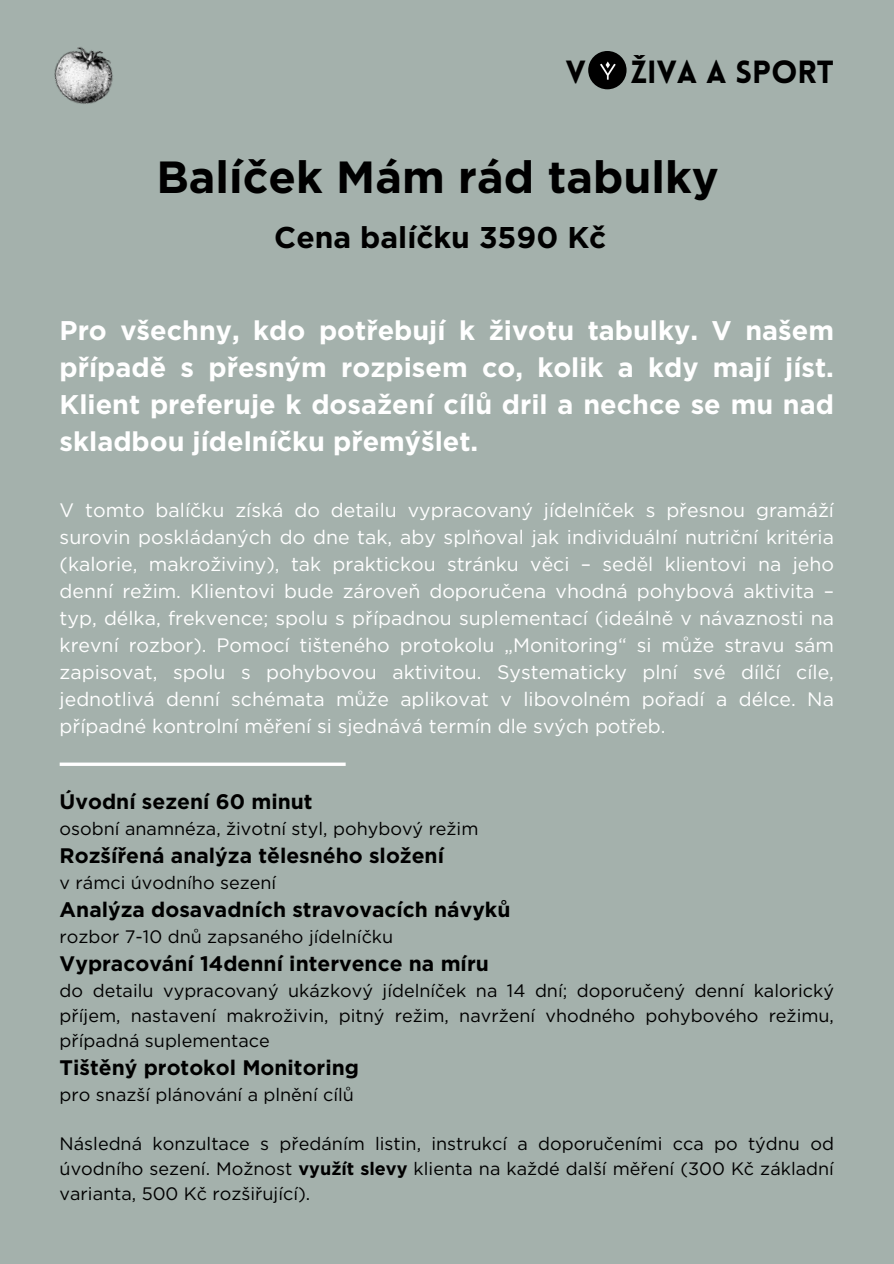
<style>
.page{position:relative;width:894px;height:1264px;background:#fff}
.page>*{position:absolute;margin:0;border:0;box-sizing:border-box;transform-origin:0 0}
.t1{font:700 45px "Gotham";color:#000}
.t2{font:900 31.35px "Lovelo";color:#000}
.t3{font:700 30px "Gotham";color:#000}
.t4{font:700 27px/37.2px "Gotham";color:#fff;text-align:justify}
.t5{font:700 21px "Gotham";color:#000}
.t6{font:19.5px/27px "Gotham";color:#fff;text-align:justify}
.t7{font:18px/24.8px "Gotham";color:#000}
.s1{font-weight:700}
</style>
<div class="page">
<div style="left:0;top:0;width:893px;height:1263px;background:#a4b1ac"></div>
<img style="left:54px;top:47px;width:59px;height:57px">
<svg style="left:60px;top:762px;width:285px;height:4px"></svg>
<img style="left:588px;top:51px;width:38px;height:38px;border-radius:50%">
<p class="t2" style="left:565px;top:59px;width:21px">V</p>
<p class="t2" style="left:630px;top:59px;width:205px">ŽIVA A SPORT</p>
<h2 class="t1" style="left:156px;top:150px;width:563px">Balíček Mám rád tabulky</h2>
<p class="t3" style="left:274px;top:219px;width:333px">Cena balíčku 3590 Kč</p>
<p class="t4" style="left:60px;top:311px;width:775px">Pro všechny, kdo potřebují k životu tabulky. V našem případě s přesným rozpisem co, kolik a kdy mají jíst.<br>Klient preferuje k dosažení cílů dril a nechce se mu nad skladbou jídelníčku přemýšlet.</p>
<p class="t6" style="left:60px;top:496px;width:775px">V tomto balíčku získá do detailu vypracovaný jídelníček s přesnou gramáží surovin poskládaných do dne tak, aby splňoval jak individuální nutriční kritéria (kalorie, makroživiny), tak praktickou stránku věci – seděl klientovi na jeho denní režim. Klientovi bude zároveň doporučena vhodná pohybová aktivita – typ, délka, frekvence; spolu s případnou suplementací (ideálně v návaznosti na krevní rozbor). Pomocí tišteného protokolu „Monitoring“ si může stravu sám zapisovat, spolu s pohybovou aktivitou. Systematicky plní své dílčí cíle, jednotlivá denní schémata může aplikovat v libovolném pořadí a délce. Na případné kontrolní měření si sjednává termín dle svých potřeb.</p>
<h1 class="t5" style="left:60px;top:789px;width:254px">Úvodní sezení 60 minut</h1>
<h3 class="t7" style="left:60px;top:816px;width:420px">osobní anamnéza, životní styl, pohybový režim</h3>
<h4 class="t5" style="left:60px;top:843px;width:386px">Rozšířená analýza tělesného složení</h4>
<p class="t7" style="left:60px;top:870px;width:218px">v rámci úvodního sezení</p>
<p class="t5" style="left:60px;top:897px;width:452px">Analýza dosavadních stravovacích návyků</p>
<p class="t7" style="left:60px;top:924px;width:335px">rozbor 7-10 dnů zapsaného jídelníčku</p>
<p class="t5" style="left:60px;top:951px;width:430px">Vypracování 14denní intervence na míru</p>
<p class="t7" style="left:60px;top:978px;width:775px">do detailu vypracovaný ukázkový jídelníček na 14 dní; doporučený denní kalorický</p>
<p class="t7" style="left:60px;top:1002px;width:775px">příjem, nastavení makroživin, pitný režim, navržení vhodného pohybového režimu, případná suplementace</p>
<p class="t5" style="left:60px;top:1054px;width:301px">Tištěný protokol Monitoring</p>
<p class="t7" style="left:60px;top:1081px;width:296px">pro snazší plánování a plnění cílů</p>
<p class="t7" style="left:60px;top:1131px;width:775px;text-align:justify">Následná konzultace s předáním listin, instrukcí a doporučeními cca po týdnu od úvodního sezení. Možnost <span class="s1">využít slevy</span> klienta na každé další měření (300 Kč základní varianta, 500 Kč rozšiřující).</p>
</div>
